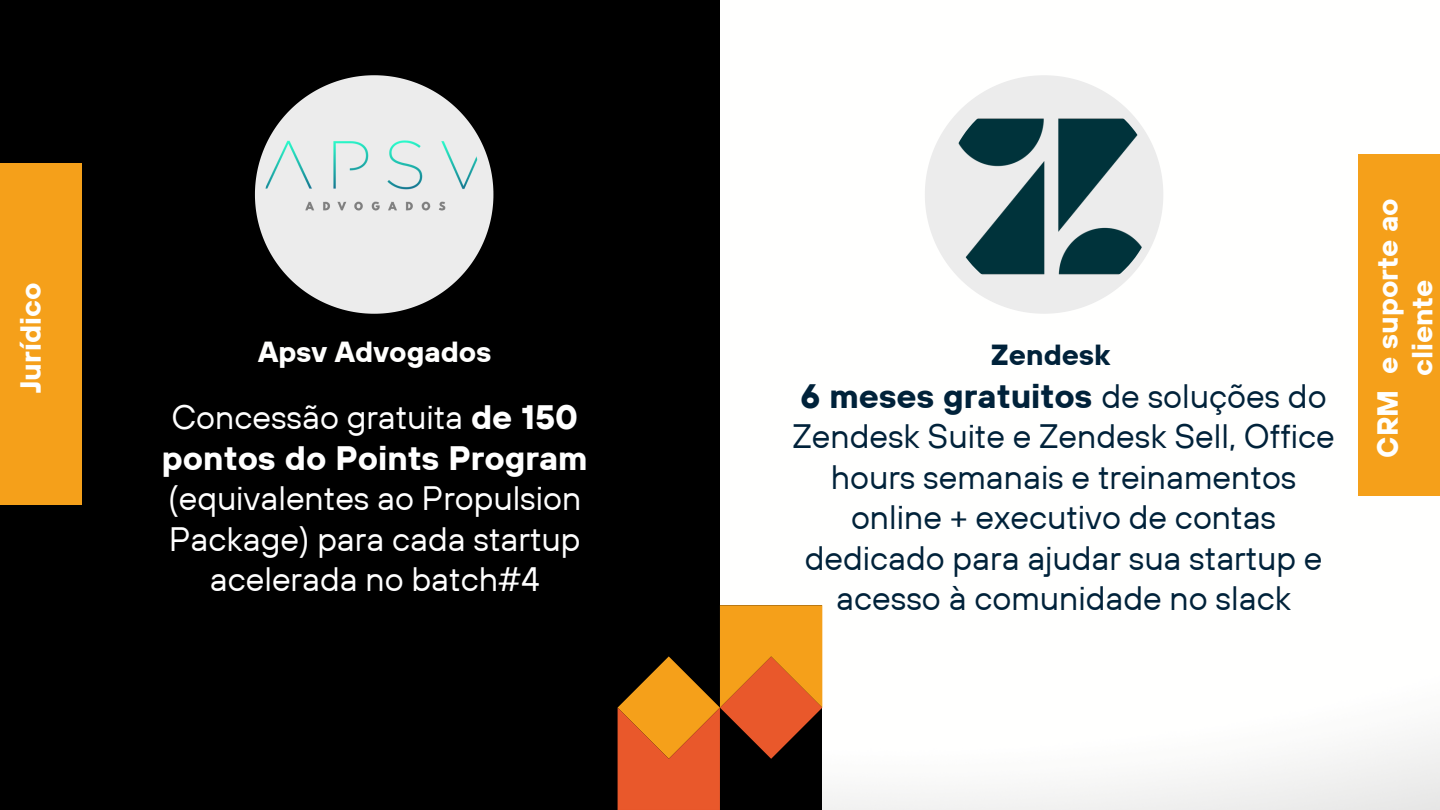
<style>
.page{position:relative;width:1440px;height:810px;background:#fff}
.page>*{position:absolute;margin:0;border:0;box-sizing:border-box;transform-origin:0 0}
.t1{font:33.8px/40.5px "TT Hoves";color:#00223a;text-align:center}
.t2{font:33.8px/40.5px "TT Hoves";color:#fff;text-align:center}
.t3{font:700 33.8px/40.5px "TT Hoves";color:#fff}
.t4{font:700 29px/34.5px "TT Hoves";color:#fffffe;text-align:center}
.t5{font:700 29px "TT Hoves";color:#00223a}
.s1{font-weight:400}
.s2{font-weight:700}
</style>
<div class="page">
<img style="left:719px;top:0;width:721px;height:810px">
<div style="left:0;top:0;width:719px;height:810px;background:#000"></div>
<svg style="left:255px;top:75px;width:238px;height:239px"></svg>
<img style="left:265px;top:86px;width:218px;height:217px">
<svg style="left:925px;top:75px;width:238px;height:239px"></svg>
<img style="left:945px;top:89px;width:211px;height:211px">
<div style="left:0;top:163px;width:82px;height:342px;background:#f5a01a"></div>
<div style="left:1359px;top:154px;width:81px;height:342px;background:#f5a01a"></div>
<svg style="left:618px;top:605px;width:204px;height:205px"></svg>
<p class="t4" style="left:13px;top:393px;width:112px;rotate:-90deg">Jurídico</p>
<p class="t4" style="left:258px;top:334px;width:235px">Apsv Advogados</p>
<p class="t3" style="left:162px;top:396px;width:427px"><span class="s1">Concessão gratuita</span> de 150 pontos do Points Program</p>
<p class="t2" style="left:168px;top:477px;width:415px">(equivalentes ao Propulsion<br>Package) para cada startup acelerada no batch#4</p>
<p class="t5" style="left:991px;top:336px;width:121px">Zendesk</p>
<p class="t1" style="left:792px;top:375px;width:544px"><span class="s2">6 meses gratuitos</span> de soluções do<br>Zendesk Suite e Zendesk Sell, Office hours semanais e treinamentos online + executivo de contas dedicado para ajudar sua startup e acesso à comunidade no slack</p>
<p class="t4" style="left:1370px;top:458px;width:261px;rotate:-90deg">CRM e suporte ao cliente</p>
</div>
